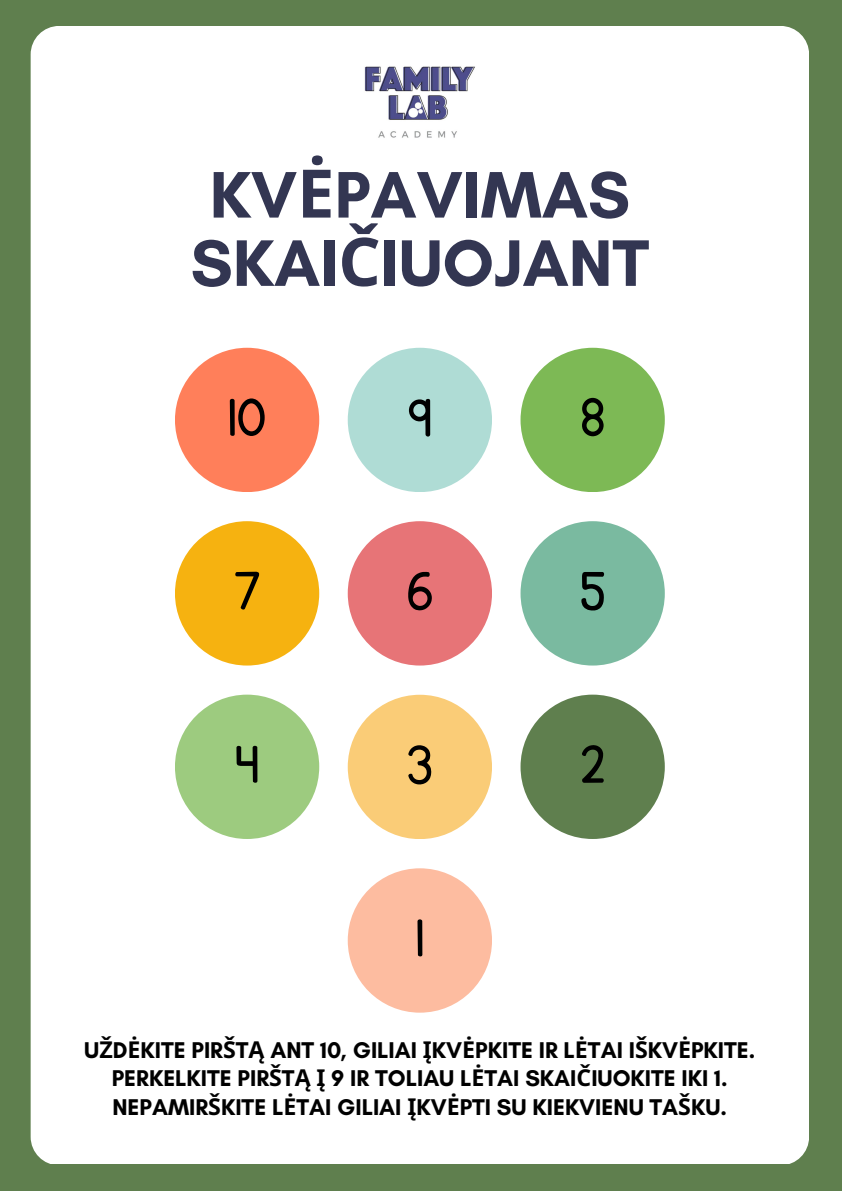
<style>
.page{position:relative;width:842px;height:1191px;background:#fff}
.page>*{position:absolute;margin:0;border:0;box-sizing:border-box;transform-origin:0 0}
.t1{font:700 66.9px/68.2px "Glacial Indifference";color:#333652}
.t2{font:61.7px "KG Primary Penmanship";color:#000}
.t3{font:700 23.2px/28.5px "Glacial Indifference";color:#000;text-align:center}
.s1{font-family:"Noto Sans"}
</style>
<div class="page">
<div style="left:0;top:0;width:842px;height:1190px;background:#5f7f4e"></div>
<div style="left:31px;top:26px;width:778px;height:1137px;background:#fff"></div>
<div style="left:175px;top:348px;width:144px;height:144px;background:#ff7f5a;border-radius:50%"></div>
<div style="left:348px;top:348px;width:144px;height:144px;background:#afdcd5;border-radius:50%"></div>
<div style="left:520px;top:348px;width:145px;height:144px;background:#7db955;border-radius:50%"></div>
<div style="left:175px;top:521px;width:144px;height:144px;background:#f6b210;border-radius:50%"></div>
<div style="left:175px;top:694px;width:144px;height:144px;background:#9dcb7f;border-radius:50%"></div>
<div style="left:348px;top:521px;width:144px;height:144px;background:#e77477;border-radius:50%"></div>
<div style="left:520px;top:521px;width:145px;height:144px;background:#7abaa0;border-radius:50%"></div>
<div style="left:348px;top:694px;width:144px;height:145px;background:#facc77;border-radius:50%"></div>
<div style="left:520px;top:694px;width:145px;height:144px;background:#5f7f4e;border-radius:50%"></div>
<div style="left:348px;top:868px;width:144px;height:144px;background:#fdbca0;border-radius:50%"></div>
<img style="left:357px;top:52px;width:126px;height:103px">
<p class="t1" style="left:191px;top:160px;width:460px">KV<span class="s1">Ė</span>PAVIMAS<br>SKAI<span class="s1">Č</span>IUOJANT</p>
<p class="t2" style="left:228px;top:388px;width:40px">10</p>
<p class="t2" style="left:408px;top:388px;width:26px">9</p>
<p class="t2" style="left:580px;top:388px;width:26px">8</p>
<p class="t2" style="left:234px;top:561px;width:28px">7</p>
<p class="t2" style="left:235px;top:734px;width:26px">4</p>
<p class="t2" style="left:406px;top:561px;width:28px">6</p>
<p class="t2" style="left:580px;top:561px;width:26px">5</p>
<p class="t2" style="left:407px;top:734px;width:27px">3</p>
<p class="t2" style="left:581px;top:734px;width:26px">2</p>
<p class="t2" style="left:416px;top:908px;width:10px">1</p>
<h1 class="t3" style="left:84px;top:1035px;width:673px">U<span class="s1">Ž</span>D<span class="s1">Ė</span>KITE PIR<span class="s1">Š</span>T<span class="s1">Ą</span> ANT 10, GILIAI <span class="s1">Į</span>KV<span class="s1">Ė</span>PKITE IR L<span class="s1">Ė</span>TAI I<span class="s1">Š</span>KV<span class="s1">Ė</span>PKITE.<br>PERKELKITE PIR<span class="s1">Š</span>T<span class="s1">Ą Į</span> 9 IR TOLIAU L<span class="s1">Ė</span>TAI SKAI<span class="s1">Č</span>IUOKITE IKI 1.<br>NEPAMIR<span class="s1">Š</span>KITE L<span class="s1">Ė</span>TAI GILIAI <span class="s1">Į</span>KV<span class="s1">Ė</span>PTI SU KIEKVIENU TA<span class="s1">Š</span>KU.</h1>
</div>
